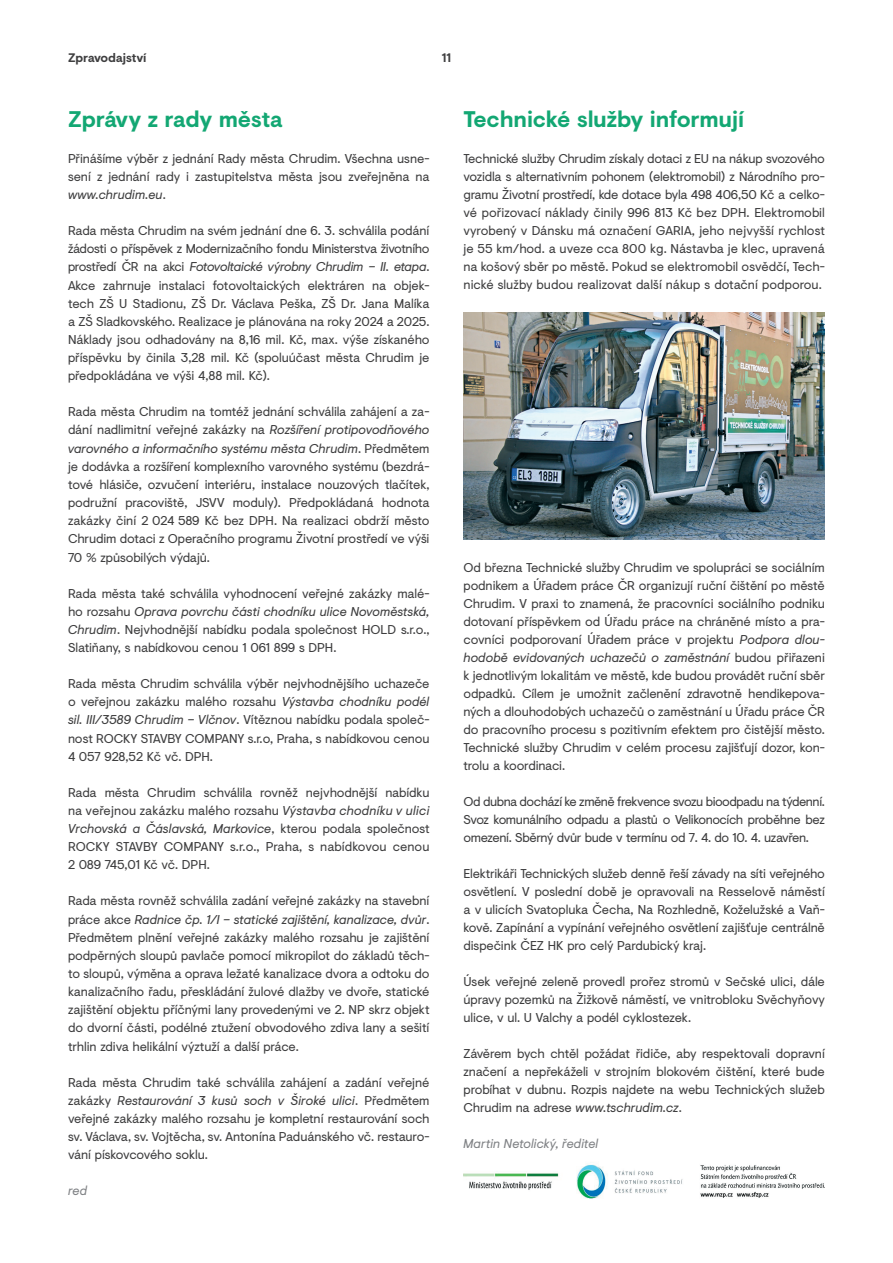
<style>
.page{position:relative;width:893px;height:1263px;background:#fff}
.page>*{position:absolute;margin:0;border:0;box-sizing:border-box;transform-origin:0 0}
.t1{font:700 22.5px "Visuelt";letter-spacing:-.01em;color:#13a773}
.t2{font:12.75px/18.1px "Visuelt";letter-spacing:-.01em;color:#3e3e3f;text-align:justify}
.t3{font:italic 12.75px "Visuelt";color:#808285}
.t4{font:700 12.3px "Visuelt";letter-spacing:-.01em;color:#3e3e3f}
.s1{font-style:italic}
</style>
<div class="page">
<img style="left:464px;top:1164px;width:361px;height:35px">
<img style="left:463px;top:313px;width:362px;height:226px">
<p class="t4" style="left:68px;top:49px;width:80px">Zpravodajství</p>
<p class="t4" style="left:442px;top:49px;width:11px">11</p>
<h1 class="t1" style="left:68px;top:102px;width:216px">Zprávy z rady města</h1>
<p class="t2" style="left:68px;top:149px;width:363px">Přinášíme výběr z jednání Rady města Chrudim. Všechna usne&shy;sení z jednání rady i zastupitelstva města jsou zveřejněna na <span class="s1">www.chrudim.eu</span>.</p>
<p class="t2" style="left:68px;top:221px;width:363px">Rada města Chrudim na svém jednání dne 6. 3. schválila podání žádosti o příspěvek z Modernizačního fondu Ministerstva životního prostředí ČR na akci <span class="s1">Fotovoltaické výrobny Chrudim – II. etapa</span>.<br>Akce zahrnuje instalaci fotovoltaických elektráren na objek&shy;tech ZŠ U Stadionu, ZŠ Dr. Václava Peška, ZŠ Dr. Jana Malíka a ZŠ Sladkovského. Realizace je plánována na roky 2024 a 2025.<br>Náklady jsou odhadovány na 8,16 mil. Kč, max. výše získaného příspěvku by činila 3,28 mil. Kč (spoluúčast města Chrudim je předpokládána ve výši 4,88 mil. Kč).</p>
<p class="t2" style="left:68px;top:402px;width:363px">Rada města Chrudim na tomtéž jednání schválila zahájení a za&shy;dání nadlimitní veřejné zakázky na <span class="s1">Rozšíření protipovodňového varovného a informačního systému města Chrudim</span>. Předmětem je dodávka a rozšíření komplexního varovného systému (bezdrá&shy;tové hlásiče, ozvučení interiéru, instalace nouzových tlačítek, podružní pracoviště, JSVV moduly). Předpokládaná hodnota zakázky činí 2 024 589 Kč bez DPH. Na realizaci obdrží město Chrudim dotaci z Operačního programu Životní prostředí ve výši 70 % způsobilých výdajů.</p>
<p class="t2" style="left:68px;top:584px;width:363px">Rada města také schválila vyhodnocení veřejné zakázky malé&shy;ho rozsahu <span class="s1">Oprava povrchu části chodníku ulice Novoměstská, Chrudim</span>. Nejvhodnější nabídku podala společnost HOLD s.r.o., Slatiňany, s nabídkovou cenou 1 061 899 s DPH.</p>
<p class="t2" style="left:68px;top:674px;width:363px">Rada města Chrudim schválila výběr nejvhodnějšího uchazeče o veřejnou zakázku malého rozsahu <span class="s1">Výstavba chodníku podél sil. III/3589 Chrudim – Vlčnov</span>. Vítěznou nabídku podala společ&shy;nost ROCKY STAVBY COMPANY s.r.o, Praha, s nabídkovou cenou 4 057 928,52 Kč vč. DPH.</p>
<p class="t2" style="left:68px;top:783px;width:363px">Rada města Chrudim schválila rovněž nejvhodnější nabídku na veřejnou zakázku malého rozsahu <span class="s1">Výstavba chodníku v ulici Vrchovská a Čáslavská, Markovice</span>, kterou podala společnost ROCKY STAVBY COMPANY s.r.o., Praha, s nabídkovou cenou 2 089 745,01 Kč vč. DPH.</p>
<p class="t2" style="left:68px;top:891px;width:363px">Rada města rovněž schválila zadání veřejné zakázky na stavební práce akce <span class="s1">Radnice čp. 1/I – statické zajištění, kanalizace, dvůr</span>.<br>Předmětem plnění veřejné zakázky malého rozsahu je zajištění podpěrných sloupů pavlače pomocí mikropilot do základů těch&shy;to sloupů, výměna a oprava ležaté kanalizace dvora a odtoku do kanalizačního řadu, přeskládání žulové dlažby ve dvoře, statické zajištění objektu příčnými lany provedenými ve 2. NP skrz objekt do dvorní části, podélné ztužení obvodového zdiva lany a sešití trhlin zdiva helikální výztuží a další práce.</p>
<p class="t2" style="left:68px;top:1073px;width:363px">Rada města Chrudim také schválila zahájení a zadání veřejné zakázky <span class="s1">Restaurování 3 kusů soch v Široké ulici</span>. Předmětem veřejné zakázky malého rozsahu je kompletní restaurování soch sv. Václava, sv. Vojtěcha, sv. Antonína Paduánského vč. restauro&shy;vání pískovcového soklu.</p>
<p class="t3" style="left:68px;top:1182px;width:21px">red</p>
<h1 class="t1" style="left:463px;top:102px;width:282px">Technické služby informují</h1>
<p class="t2" style="left:463px;top:149px;width:363px">Technické služby Chrudim získaly dotaci z EU na nákup svozového vozidla s alternativním pohonem (elektromobil) z Národního pro&shy;gramu Životní prostředí, kde dotace byla 498 406,50 Kč a celko&shy;vé pořizovací náklady činily 996 813 Kč bez DPH. Elektromobil vyrobený v Dánsku má označení GARIA, jeho nejvyšší rychlost je 55 km/hod. a uveze cca 800 kg. Nástavba je klec, upravená na košový sběr po městě. Pokud se elektromobil osvědčí, Tech&shy;nické služby budou realizovat další nákup s dotační podporou.</p>
<p class="t2" style="left:463px;top:558px;width:363px">Od března Technické služby Chrudim ve spolupráci se sociálním podnikem a Úřadem práce ČR organizují ruční čištění po městě Chrudim. V praxi to znamená, že pracovníci sociálního podniku dotovaní příspěvkem od Úřadu práce na chráněné místo a pra&shy;covníci podporovaní Úřadem práce v projektu <span class="s1">Podpora dlou&shy;hodobě evidovaných uchazečů o zaměstnání</span> budou přiřazeni k jednotlivým lokalitám ve městě, kde budou provádět ruční sběr odpadků. Cílem je umožnit začlenění zdravotně hendikepova&shy;ných a dlouhodobých uchazečů o zaměstnání u Úřadu práce ČR do pracovního procesu s pozitivním efektem pro čistější město.<br>Technické služby Chrudim v celém procesu zajišťují dozor, kon&shy;trolu a koordinaci.</p>
<p class="t2" style="left:463px;top:792px;width:363px">Od dubna dochází ke změně frekvence svozu bioodpadu na týdenní.<br>Svoz komunálního odpadu a plastů o Velikonocích proběhne bez omezení. Sběrný dvůr bude v termínu od 7. 4. do 10. 4. uzavřen.</p>
<p class="t2" style="left:463px;top:864px;width:363px">Elektrikáři Technických služeb denně řeší závady na síti veřejného osvětlení. V poslední době je opravovali na Resselově náměstí a v ulicích Svatopluka Čecha, Na Rozhledně, Koželužské a Vaň&shy;kově. Zapínání a vypínání veřejného osvětlení zajišťuje centrálně dispečink ČEZ HK pro celý Pardubický kraj.</p>
<p class="t2" style="left:463px;top:972px;width:363px">Úsek veřejné zeleně provedl prořez stromů v Sečské ulici, dále úpravy pozemků na Žižkově náměstí, ve vnitrobloku Svěchyňovy ulice, v ul. U Valchy a podél cyklostezek.</p>
<p class="t2" style="left:463px;top:1044px;width:363px">Závěrem bych chtěl požádat řidiče, aby respektovali dopravní značení a nepřekáželi v strojním blokovém čištění, které bude probíhat v dubnu. Rozpis najdete na webu Technických služeb Chrudim na adrese <span class="s1">www.tschrudim.cz</span>.</p>
<p class="t3" style="left:463px;top:1135px;width:136px">Martin Netolický, ředitel</p>
</div>
